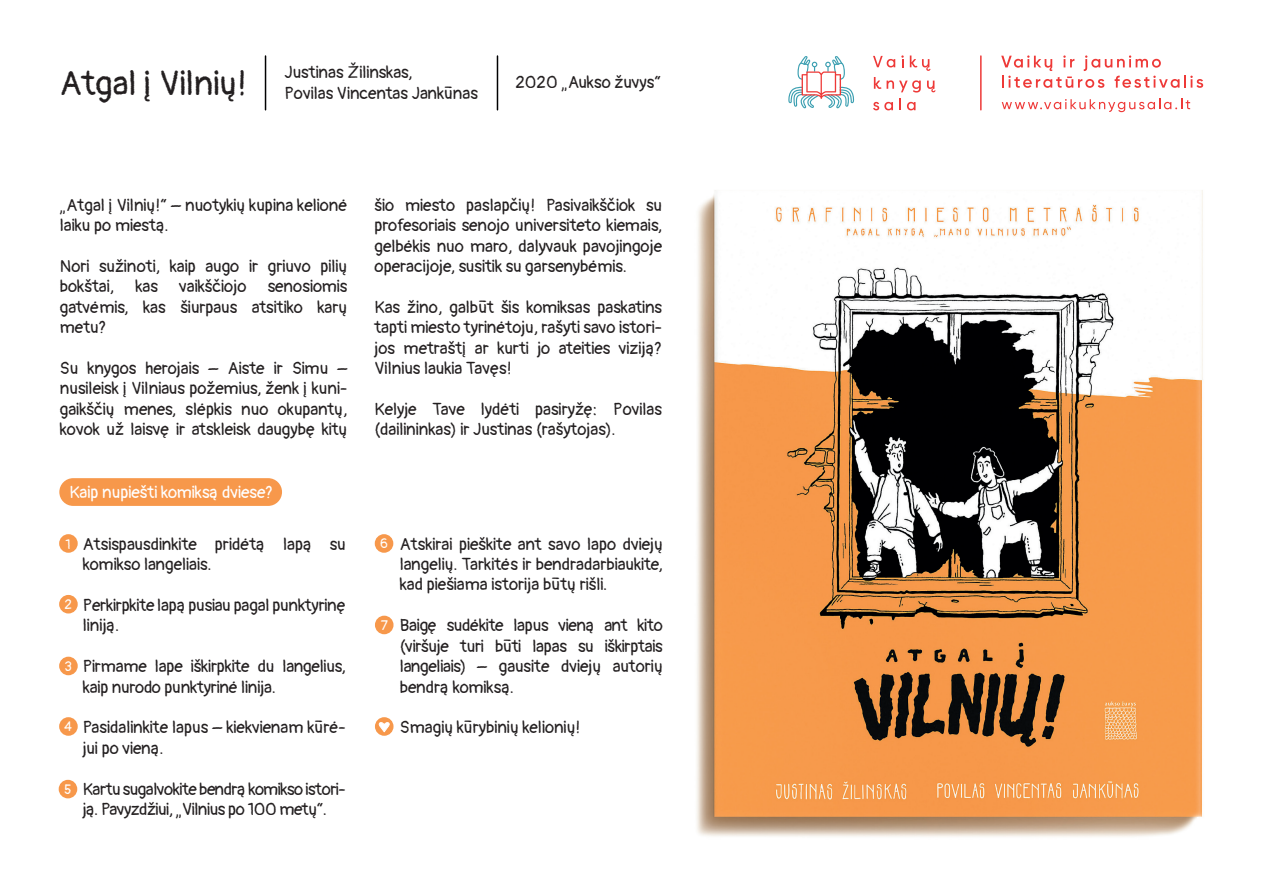
<style>
.page{position:relative;width:1263px;height:893px;background:#fff}
.page>*{position:absolute;margin:0;border:0;box-sizing:border-box;transform-origin:0 0}
.t1{font:34.05px "Pangolin";color:#231f20}
.t2{font:16.95px/20.4px "Pangolin";color:#231f20}
.t3{font:16.95px/20.4px "Pangolin";letter-spacing:-.025em;color:#231f20}
.t4{font:16.95px "Pangolin";color:#fff}
.t5{font:13.65px "Pangolin";color:#fff}
.s1{font-size:13.65px;color:#fff}
</style>
<div class="page">
<div style="left:59px;top:534px;width:19px;height:19px;background:#f7984b;border-radius:50%"></div>
<div style="left:59px;top:478px;width:223px;height:28px;background:#f7984b;border-radius:14px"></div>
<hr style="left:980px;top:56px;width:1px;height:54px;background:#ee3937">
<svg style="left:1001px;top:55px;width:202px;height:33px"></svg>
<svg style="left:1002px;top:99px;width:188px;height:13px"></svg>
<svg style="left:873px;top:56px;width:22px;height:11px"></svg>
<svg style="left:901px;top:55px;width:3px;height:12px"></svg>
<svg style="left:910px;top:56px;width:20px;height:15px"></svg>
<svg style="left:927px;top:81px;width:8px;height:11px"></svg>
<svg style="left:873px;top:77px;width:48px;height:33px"></svg>
<svg style="left:788px;top:56px;width:66px;height:52px"></svg>
<img style="left:696px;top:190px;width:507px;height:647px">
<hr style="left:265px;top:56px;width:1px;height:54px;background:#000001">
<hr style="left:497px;top:56px;width:1px;height:54px;background:#000001">
<div style="left:59px;top:595px;width:19px;height:18px;background:#f7984b;border-radius:50%"></div>
<div style="left:59px;top:657px;width:19px;height:18px;background:#f7984b;border-radius:50%"></div>
<div style="left:59px;top:717px;width:19px;height:19px;background:#f7984b;border-radius:50%"></div>
<div style="left:59px;top:780px;width:18px;height:18px;background:#f7984b;border-radius:50%"></div>
<div style="left:375px;top:534px;width:18px;height:19px;background:#f7984b;border-radius:50%"></div>
<div style="left:375px;top:616px;width:18px;height:18px;background:#f7984b;border-radius:50%"></div>
<div style="left:375px;top:717px;width:18px;height:19px;background:#f7984b;border-radius:50%"></div>
<svg style="left:378px;top:722px;width:12px;height:11px"></svg>
<h1 class="t1" style="left:60px;top:52px;width:188px">Atgal į Vilnių!</h1>
<p class="t2" style="left:284px;top:59px;width:195px">Justinas Žilinskas,<br>Povilas Vincentas Jankūnas</p>
<p class="t2" style="left:515px;top:70px;width:148px">2020 „Aukso žuvys“</p>
<p class="t2" style="left:60px;top:192px;width:289px">„Atgal į Vilnių!“ – nuotykių kupina kelionė laiku po miestą.</p>
<p class="t2" style="left:60px;top:253px;width:289px;text-align:justify">Nori sužinoti, kaip augo ir griuvo pilių bokštai, kas vaikščiojo senosiomis gatvėmis, kas šiurpaus atsitiko karų metu?</p>
<p class="t2" style="left:60px;top:355px;width:289px;text-align:justify">Su knygos herojais – Aiste ir Simu – nusileisk į Vilniaus požemius, ženk į kuni&shy;gaikščių menes, slėpkis nuo okupantų, kovok už laisvę ir atskleisk daugybę kitų</p>
<p class="t4" style="left:69px;top:476px;width:205px">Kaip nupiešti komiksą dviese?</p>
<p class="t2" style="left:83px;top:531px;width:264px;text-indent:-17px"><span class="s1">1</span> Atsispausdinkite pridėtą lapą su komikso langeliais.</p>
<p class="t2" style="left:83px;top:592px;width:264px">Perkirpkite lapą pusiau pagal punktyrinę liniją.</p>
<p class="t2" style="left:83px;top:653px;width:264px">Pirmame lape iškirpkite du langelius, kaip nurodo punktyrinė linija.</p>
<p class="t2" style="left:83px;top:715px;width:264px">Pasidalinkite lapus – kiekvienam kūrė&shy;jui po vieną.</p>
<p class="t3" style="left:83px;top:776px;width:264px">Kartu sugalvokite bendrą komikso istori&shy;ją. Pavyzdžiui, „Vilnius po 100 metų“.</p>
<p class="t5" style="left:65px;top:592px;width:9px">2</p>
<p class="t5" style="left:65px;top:653px;width:9px">3</p>
<p class="t5" style="left:64px;top:714px;width:9px">4</p>
<p class="t5" style="left:64px;top:777px;width:9px">5</p>
<p class="t2" style="left:374px;top:192px;width:289px;text-align:justify">šio miesto paslapčių! Pasivaikščiok su profesoriais senojo universiteto kiemais, gelbėkis nuo maro, dalyvauk pavojingoje operacijoje, susitik su garsenybėmis.</p>
<p class="t2" style="left:374px;top:294px;width:289px;text-align:justify">Kas žino, galbūt šis komiksas paskatins tapti miesto tyrinėtoju, rašyti savo istori&shy;jos metraštį ar kurti jo ateities viziją?<br>Vilnius laukia Tavęs!</p>
<p class="t2" style="left:374px;top:396px;width:289px">Kelyje Tave lydėti pasiryžę: Povilas (dailininkas) ir Justinas (rašytojas).</p>
<p class="t5" style="left:380px;top:531px;width:9px">6</p>
<p class="t5" style="left:381px;top:613px;width:9px">7</p>
<p class="t2" style="left:400px;top:531px;width:264px;text-align:justify">Atskirai pieškite ant savo lapo dviejų langelių. Tarkitės ir bendradarbiaukite, kad piešiama istorija būtų rišli.</p>
<p class="t2" style="left:400px;top:613px;width:264px;text-align:justify">Baigę sudėkite lapus vieną ant kito (viršuje turi būti lapas su iškirptais langeliais) – gausite dviejų autorių bendrą komiksą.</p>
<p class="t2" style="left:400px;top:715px;width:182px">Smagių kūrybinių kelionių!</p>
</div>
